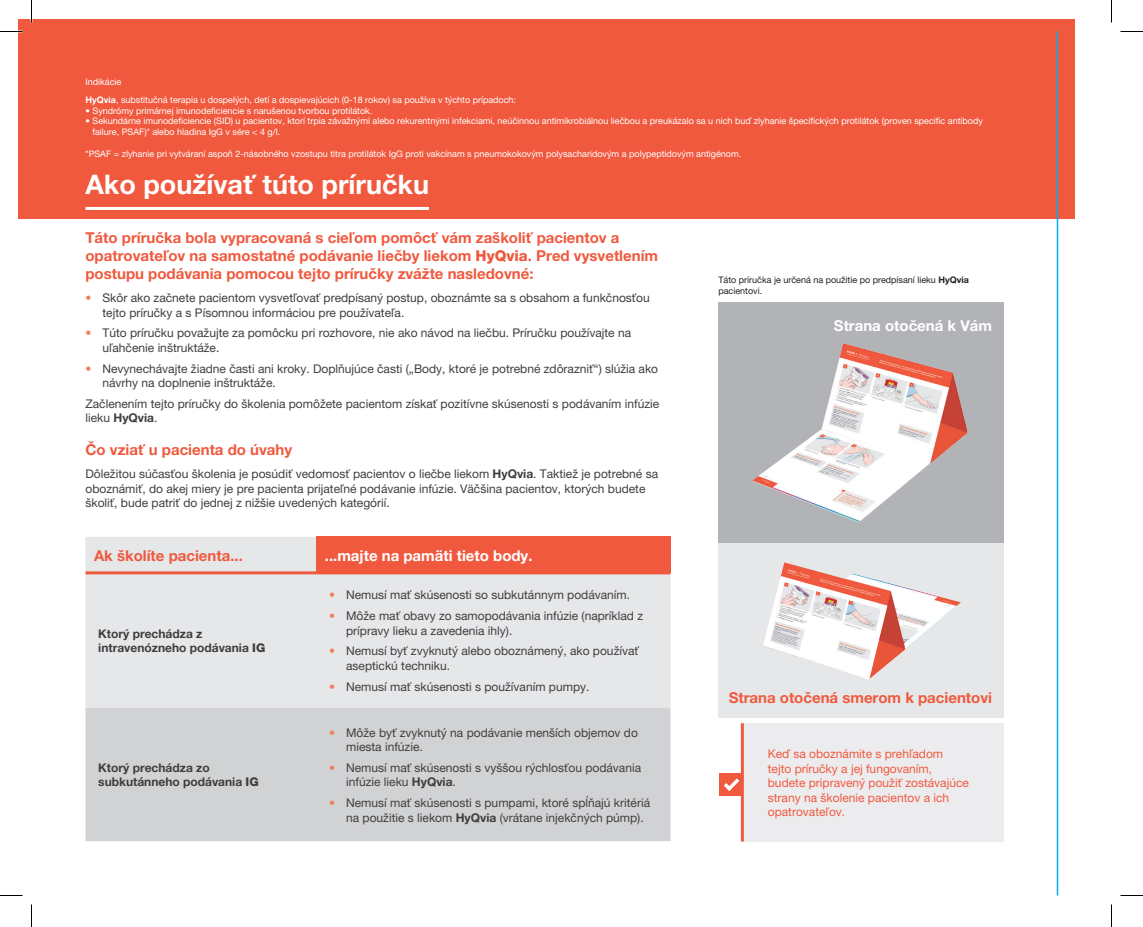
<style>
.page{position:relative;width:1143px;height:927px;background:#fff}
.page>*{position:absolute;margin:0;border:0;box-sizing:border-box;transform-origin:0 0}
.t1{font:27px "Helvetica Neue LT 75 Bd";color:#fff}
.t2{font:15px/18px "Helvetica Neue LT 75 Bd";color:#f0593e}
.t3{font:15px "Helvetica Neue LT 75 Bd";color:#fff}
.t4{font:12px/14.4px "Helvetica Neue LT 55 Rm";color:#3e3e3f}
.t5{font:12px/14.4px "Helvetica Neue LT 55 Rm";color:#f0593e}
.t6{font:12px/14.4px "Helvetica Neue LT 75 Bd";color:#3e3e3f}
.t7{font:9px/17.5px "Helvetica Neue LT 55 Rm";color:#fff}
.t8{font:9px/10.8px "Helvetica Neue LT 55 Rm";color:#231f20}
.s1{font-family:"Helvetica Neue LT 75 Bd"}
.s2{font-family:"Helvetica Neue LT 85 Hv"}
.s3{color:#f37c5d}
</style>
<div class="page">
<div style="left:19px;top:19px;width:1056px;height:200px;background:#f0593e"></div>
<div style="left:718px;top:302px;width:285px;height:241px;background:#b2b3b7"></div>
<div style="left:718px;top:543px;width:285px;height:175px;background:#e6e7e9"></div>
<img style="left:752px;top:343px;width:216px;height:180px">
<img style="left:763px;top:562px;width:198px;height:117px">
<hr style="left:86px;top:207px;width:343px;height:3px;background:#fff">
<div style="left:86px;top:537px;width:584px;height:171px;background:#e6e7e9"></div>
<div style="left:316px;top:537px;width:354px;height:36px;background:#f0593e"></div>
<div style="left:86px;top:708px;width:584px;height:133px;background:#d1d2d4"></div>
<hr style="left:86px;top:571px;width:230px;height:3px;background:#f0593e">
<hr style="left:316px;top:571px;width:355px;height:3px;background:#f0593e">
<div style="left:742px;top:723px;width:261px;height:119px;background:#ececee"></div>
<hr style="left:741px;top:723px;width:3px;height:119px;background:#f0593e">
<div style="left:720px;top:774px;width:22px;height:22px;background:#f0593e"></div>
<svg style="left:724px;top:778px;width:15px;height:13px"></svg>
<hr style="left:1057px;top:32px;width:1px;height:864px;background:#00aeef">
<svg style="left:0;top:31px;width:22px;height:1px"></svg>
<svg style="left:1120px;top:31px;width:23px;height:1px"></svg>
<svg style="left:0;top:895px;width:22px;height:1px"></svg>
<svg style="left:1120px;top:895px;width:23px;height:1px"></svg>
<svg style="left:31px;top:0;width:1px;height:22px"></svg>
<svg style="left:31px;top:904px;width:1px;height:23px"></svg>
<svg style="left:1111px;top:0;width:1px;height:22px"></svg>
<svg style="left:1111px;top:904px;width:1px;height:23px"></svg>
<p class="t7" style="left:86px;top:73px;width:432px">Indikácie<br><span class="s1">HyQvia</span>, substitučná terapia u dospelých, detí a dospievajúcich (0-18 rokov) sa používa v týchto prípadoch:</p>
<p class="t7" style="left:86px;top:102px;width:288px">• Syndrómy primárnej imunodeficiencie s narušenou tvorbou protilátok.</p>
<p class="t7" style="left:93px;top:116px;width:892px;line-height:10.8px;text-indent:-7px">• Sekundárne imunodeficiencie (SID) u pacientov, ktorí trpia závažnými alebo rekurentnými infekciami, neúčinnou antimikrobiálnou liečbou a preukázalo sa u nich buď zlyhanie špecifických protilátok (proven specific antibody failure, PSAF)* alebo hladina IgG v sére &lt; 4 g/l.</p>
<p class="t7" style="left:86px;top:145px;width:657px">*PSAF = zlyhanie pri vytváraní aspoň 2-násobného vzostupu titra protilátok IgG proti vakcínam s pneumokokovým polysacharidovým a polypeptidovým antigénom.</p>
<h1 class="t1" style="left:86px;top:168px;width:345px">Ako používať túto príručku</h1>
<p class="t2" style="left:85px;top:228px;width:574px">Táto príručka bola vypracovaná s cieľom pomôcť vám zaškoliť pacientov a opatrovateľov na samostatné podávanie liečby liekom <span class="s2">HyQvia</span>. Pred vysvetlením postupu podávania pomocou tejto príručky zvážte nasledovné:</p>
<p class="t4" style="left:103px;top:290px;width:549px;text-indent:-17px"><span class="s3">•</span> Skôr ako začnete pacientom vysvetľovať predpísaný postup, oboznámte sa s obsahom a funkčnosťou tejto príručky a s Písomnou informáciou pre používateľa.</p>
<p class="t4" style="left:103px;top:326px;width:530px;text-indent:-17px"><span class="s3">•</span> Túto príručku považujte za pomôcku pri rozhovore, nie ako návod na liečbu. Príručku používajte na uľahčenie inštruktáže.</p>
<p class="t4" style="left:103px;top:361px;width:557px;text-indent:-17px"><span class="s3">•</span> Nevynechávajte žiadne časti ani kroky. Doplňujúce časti („Body, ktoré je potrebné zdôrazniť“) slúžia ako návrhy na doplnenie inštruktáže.</p>
<p class="t4" style="left:86px;top:396px;width:575px">Začlenením tejto príručky do školenia pomôžete pacientom získať pozitívne skúsenosti s podávaním infúzie lieku <span class="s1">HyQvia</span>.</p>
<p class="t2" style="left:86px;top:441px;width:208px">Čo vziať u pacienta do úvahy</p>
<p class="t4" style="left:86px;top:467px;width:574px">Dôležitou súčasťou školenia je posúdiť vedomosť pacientov o liečbe liekom <span class="s1">HyQvia</span>. Taktiež je potrebné sa oboznámiť, do akej miery je pre pacienta prijateľné podávanie infúzie. Väčšina pacientov, ktorých budete školiť, bude patriť do jednej z nižšie uvedených kategórií.</p>
<p class="t2" style="left:94px;top:546px;width:150px">Ak školíte pacienta...</p>
<p class="t3" style="left:325px;top:546px;width:209px">...majte na pamäti tieto body.</p>
<p class="t6" style="left:98px;top:626px;width:169px">Ktorý prechádza z intravenózneho podávania <span class="s2">IG</span></p>
<p class="t6" style="left:98px;top:760px;width:162px">Ktorý prechádza zo subkutánneho podávania <span class="s2">IG</span></p>
<p class="t4" style="left:329px;top:588px;width:303px"><span class="s3">•</span> Nemusí mať skúsenosti so subkutánnym podávaním.</p>
<p class="t4" style="left:346px;top:608px;width:299px;text-indent:-17px"><span class="s3">•</span> Môže mať obavy zo samopodávania infúzie (napríklad z prípravy lieku a zavedenia ihly).</p>
<p class="t4" style="left:346px;top:644px;width:294px;text-indent:-17px"><span class="s3">•</span> Nemusí byť zvyknutý alebo oboznámený, ako používať aseptickú techniku.</p>
<p class="t4" style="left:329px;top:679px;width:262px"><span class="s3">•</span> Nemusí mať skúsenosti s používaním pumpy.</p>
<p class="t4" style="left:346px;top:725px;width:293px;text-indent:-17px"><span class="s3">•</span> Môže byť zvyknutý na podávanie menších objemov do miesta infúzie.</p>
<p class="t4" style="left:346px;top:760px;width:297px;text-indent:-17px"><span class="s3">•</span> Nemusí mať skúsenosti s vyššou rýchlosťou podávania infúzie lieku <span class="s1">HyQvia</span>.</p>
<p class="t4" style="left:346px;top:795px;width:306px;text-indent:-17px"><span class="s3">•</span> Nemusí mať skúsenosti s pumpami, ktoré spĺňajú kritériá na použitie s liekom <span class="s1">HyQvia</span> (vrátane injekčných púmp).</p>
<p class="t8" style="left:718px;top:274px;width:252px">Táto príručka je určená na použitie po predpísaní lieku <span class="s1">HyQvia </span>pacientovi.</p>
<p class="t3" style="left:834px;top:317px;width:160px">Strana otočená k Vám</p>
<p class="t2" style="left:729px;top:688px;width:265px">Strana otočená smerom k pacientovi</p>
<p class="t5" style="left:768px;top:747px;width:203px">Keď sa oboznámite s prehľadom tejto príručky a jej fungovaním, budete pripravený použiť zostávajúce strany na školenie pacientov a ich opatrovateľov.</p>
</div>
